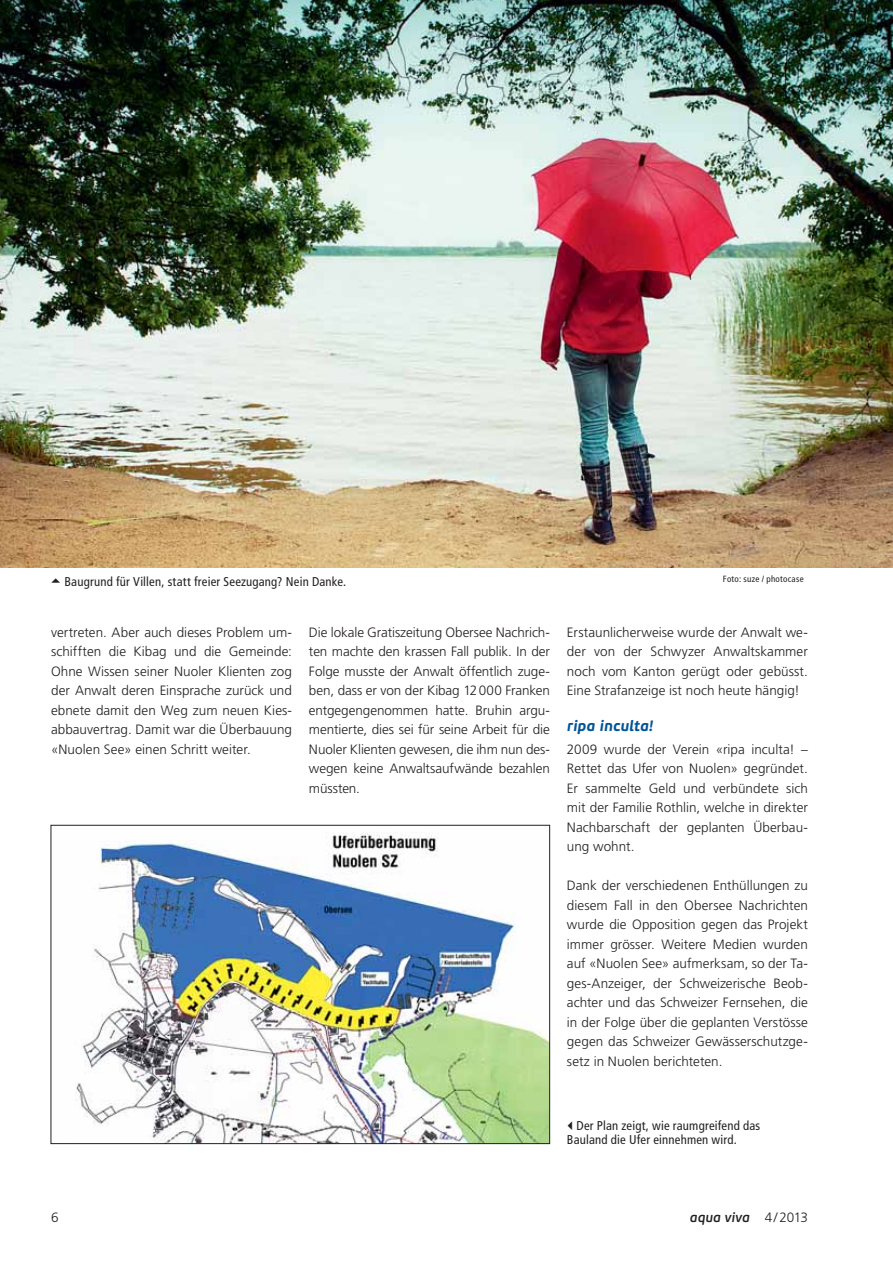
<style>
.page{position:relative;width:893px;height:1263px;background:#fff}
.page>*{position:absolute;margin:0;border:0;box-sizing:border-box;transform-origin:0 0}
.t1{font:italic 700 15px "PF Beau Sans Pro";letter-spacing:.005em;color:#005496}
.t2{font:300 13.5px/19.5px "Frutiger LT Std";color:#231f20;text-align:justify}
.t3{font:italic 600 13.5px "PF Beau Sans Pro";letter-spacing:.01em;color:#231f20}
.t4{font:condensed 12.75px/14.2px "Frutiger LT Std";letter-spacing:.015em;color:#231f20}
.t5{font:condensed 9px "Frutiger LT Std";letter-spacing:.03em;color:#231f20}
.s1{font-family:"Frutiger LT Std";font-weight:300;font-style:normal}
</style>
<div class="page">
<img style="left:75px;top:832px;width:473px;height:310px">
<div style="left:51px;top:825px;width:499px;height:319px;border:1px solid #231f20"></div>
<img style="left:0;top:0;width:893px;height:568px">
<p class="t4" style="left:64px;top:575px;width:283px">Baugrund für Villen, statt freier Seezugang? Nein Danke.</p>
<p class="t5" style="left:723px;top:574px;width:82px">Foto: suze / photocase</p>
<p class="t2" style="left:51px;top:623px;width:243px">vertreten. Aber auch dieses Problem um&shy;schifften die Kibag und die Gemeinde:<br>Ohne Wissen seiner Nuoler Klienten zog der Anwalt deren Einsprache zurück und ebnete damit den Weg zum neuen Kies&shy;abbauvertrag. Damit war die Überbauung «Nuolen See» einen Schritt weiter.</p>
<p class="t2" style="left:309px;top:623px;width:243px">Die lokale Gratiszeitung Obersee Nachrich&shy;ten machte den krassen Fall publik. In der Folge musste der Anwalt öffentlich zuge&shy;ben, dass er von der Kibag 12 000 Fran ken entgegengenommen hatte. Bruhin argu&shy;mentierte, dies sei für seine Arbeit für die Nuoler Klienten gewesen, die ihm nun des&shy;wegen keine Anwaltsaufwände bezahlen müssten.</p>
<p class="t2" style="left:567px;top:623px;width:242px">Erstaunlicherweise wurde der Anwalt we&shy;der von der Schwyzer Anwaltskammer noch vom Kanton gerügt oder gebüsst.<br>Eine Strafanzeige ist noch heute hängig!</p>
<p class="t1" style="left:567px;top:721px;width:88px">ripa inculta!</p>
<p class="t2" style="left:567px;top:740px;width:242px">2009 wurde der Verein «ripa inculta! – Rettet das Ufer von Nuolen» gegründet.<br>Er sammelte Geld und verbündete sich mit der Familie Rothlin, welche in direkter Nachbarschaft der geplanten Überbau&shy;ung wohnt.</p>
<p class="t2" style="left:567px;top:877px;width:242px">Dank der verschiedenen Enthüllungen zu diesem Fall in den Obersee Nachrichten wurde die Opposition gegen das Projekt immer grösser. Weitere Medien wurden auf «Nuolen See» aufmerksam, so der Ta&shy;ges-Anzeiger, der Schweizerische Beob&shy;achter und das Schweizer Fernsehen, die in der Folge über die geplanten Verstösse gegen das Schweizer Gewässerschutzge&shy;setz in Nuolen berichteten.</p>
<p class="t4" style="left:567px;top:1119px;width:195px;text-indent:9px">Der Plan zeigt, wie raumgreifend das<br>Bauland die Ufer einnehmen wird.</p>
<p class="t2" style="left:51px;top:1208px;width:9px">6</p>
<p class="t3" style="left:690px;top:1212px;width:119px">aqua viva <span class="s1">4 / 2013</span></p>
</div>
